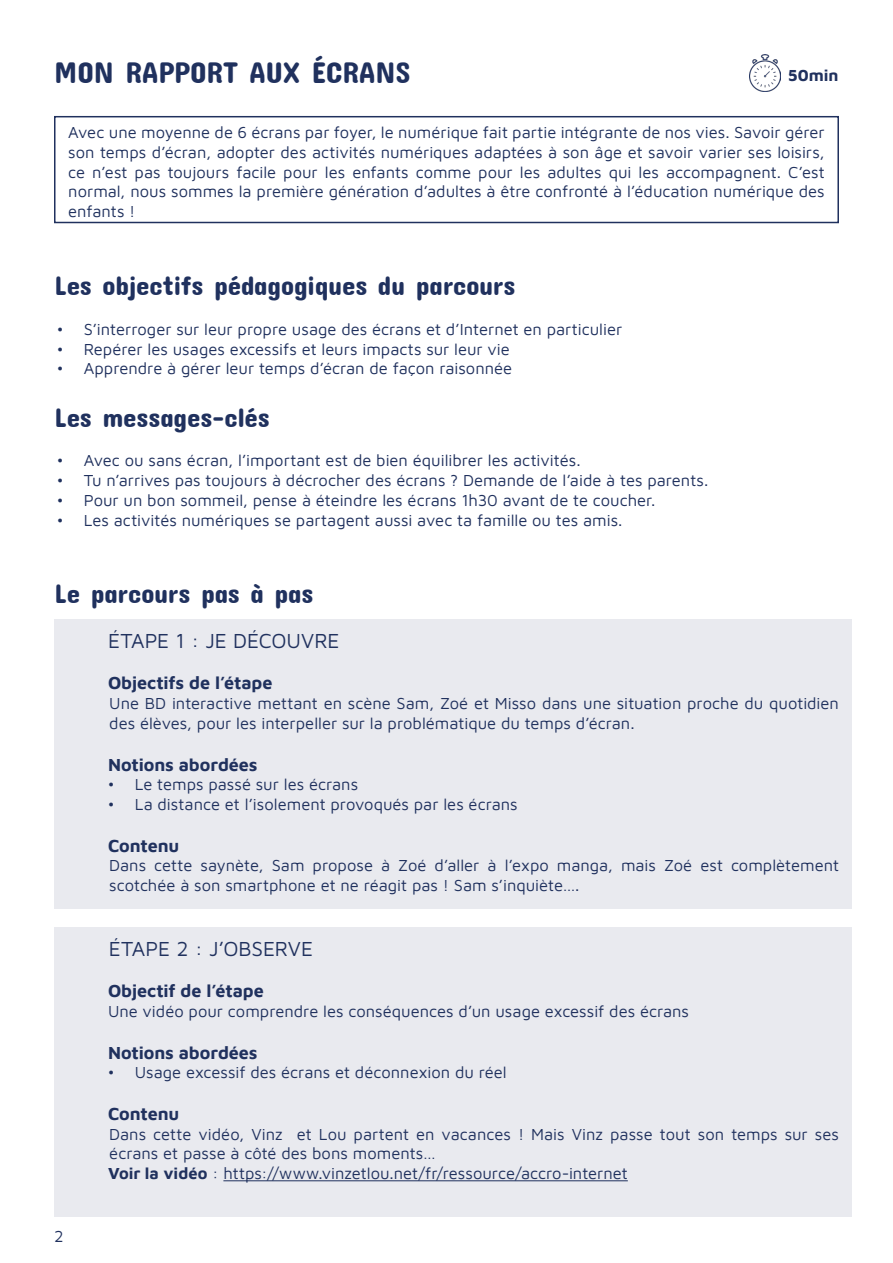
<style>
.page{position:relative;width:893px;height:1263px;background:#fff}
.page>*{position:absolute;margin:0;border:0;box-sizing:border-box;transform-origin:0 0}
.Titre{font:30px "Concert One";color:#20315e}
.titre_H1{font:27px "Concert One";letter-spacing:-.005em;color:#20315e}
.titre_étape{font:21px "Maven Pro";letter-spacing:-.005em;color:#20315e}
.soustitre_étape{font:700 18px "Maven Pro";letter-spacing:-.005em;color:#20315e}
.corp_de_texte_bon{font:16.5px/19.8px "Maven Pro";color:#20315e}
.corps_de_texte_bold{font:700 16.5px "Maven Pro";color:#20315e}
.s1{font-weight:700}
</style>
<div class="page">
<div style="left:54px;top:620px;width:797px;height:289px;background:#e9eaef"></div>
<div style="left:54px;top:927px;width:797px;height:289px;background:#e9eaef"></div>
<div style="left:54px;top:116px;width:785px;height:107px;border:2px solid #20315e"></div>
<hr style="left:223px;top:1180px;width:405px;height:1px;background:#20315e">
<img style="left:750px;top:54px;width:31px;height:37px">
<p class="Titre" style="left:54px;top:55px;width:358px">MON RAPPORT AUX ÉCRANS</p>
<p class="corps_de_texte_bold" style="left:788px;top:64px;width:52px">50min</p>
<p class="corp_de_texte_bon" style="left:68px;top:121px;width:758px;text-align:justify">Avec une moyenne de 6 écrans par foyer, le numérique fait partie intégrante de nos vies. Savoir gérer son temps d’écran, adopter des activités numériques adaptées à son âge et savoir varier ses loisirs, ce n’est pas toujours facile pour les enfants comme pour les adultes qui les accompagnent. C’est normal, nous sommes la première génération d’adultes à être confronté à l’éducation numérique des enfants !</p>
<p class="titre_H1" style="left:54px;top:269px;width:463px">Les objectifs pédagogiques du parcours</p>
<p class="corp_de_texte_bon" style="left:57px;top:318px;width:567px">• S’interroger sur leur propre usage des écrans et d’Internet en particulier</p>
<p class="corp_de_texte_bon" style="left:57px;top:338px;width:455px">• Repérer les usages excessifs et leurs impacts sur leur vie</p>
<p class="corp_de_texte_bon" style="left:57px;top:358px;width:457px">• Apprendre à gérer leur temps d’écran de façon raisonnée</p>
<p class="titre_H1" style="left:54px;top:401px;width:217px">Les messages-clés</p>
<p class="corp_de_texte_bon" style="left:57px;top:450px;width:525px">• Avec ou sans écran, l’important est de bien équilibrer les activités.</p>
<p class="corp_de_texte_bon" style="left:57px;top:469px;width:653px">• Tu n’arrives pas toujours à décrocher des écrans ? Demande de l’aide à tes parents.</p>
<p class="corp_de_texte_bon" style="left:57px;top:489px;width:600px">• Pour un bon sommeil, pense à éteindre les écrans 1h30 avant de te coucher.</p>
<p class="corp_de_texte_bon" style="left:57px;top:509px;width:567px">• Les activités numériques se partagent aussi avec ta famille ou tes amis.</p>
<p class="titre_H1" style="left:54px;top:577px;width:261px">Le parcours pas à pas</p>
<p class="titre_étape" style="left:108px;top:626px;width:233px">ÉTAPE 1 : JE DÉCOUVRE</p>
<p class="soustitre_étape" style="left:108px;top:671px;width:166px">Objectifs de l’étape</p>
<p class="corp_de_texte_bon" style="left:109px;top:693px;width:731px">Une BD interactive mettant en scène Sam, Zoé et Misso dans une situation proche du quotidien des élèves, pour les interpeller sur la problématique du temps d’écran.</p>
<p class="soustitre_étape" style="left:108px;top:752px;width:151px">Notions abordées</p>
<p class="corp_de_texte_bon" style="left:108px;top:774px;width:252px">• Le temps passé sur les écrans</p>
<p class="corp_de_texte_bon" style="left:108px;top:793px;width:411px">• La distance et l’isolement provoqués par les écrans</p>
<p class="soustitre_étape" style="left:108px;top:833px;width:73px">Contenu</p>
<p class="corp_de_texte_bon" style="left:109px;top:855px;width:731px">Dans cette saynète, Sam propose à Zoé d’aller à l’expo manga, mais Zoé est complètement scotchée à son smartphone et ne réagit pas ! Sam s’inquiète….</p>
<p class="corp_de_texte_bon" style="left:54px;top:1225px;width:11px">2</p>
<p class="titre_étape" style="left:109px;top:934px;width:206px">ÉTAPE 2 : J’OBSERVE</p>
<p class="soustitre_étape" style="left:108px;top:979px;width:157px">Objectif de l’étape</p>
<p class="corp_de_texte_bon" style="left:108px;top:1000px;width:583px">Une vidéo pour comprendre les conséquences d’un usage excessif des écrans</p>
<p class="soustitre_étape" style="left:108px;top:1040px;width:151px">Notions abordées</p>
<p class="corp_de_texte_bon" style="left:108px;top:1062px;width:400px">• Usage excessif des écrans et déconnexion du réel</p>
<p class="soustitre_étape" style="left:108px;top:1101px;width:73px">Contenu</p>
<p class="corp_de_texte_bon" style="left:109px;top:1123px;width:731px">Dans cette vidéo, Vinz et Lou partent en vacances ! Mais Vinz passe tout son temps sur ses écrans et passe à côté des bons moments…</p>
<p class="corp_de_texte_bon" style="left:108px;top:1162px;width:521px"><span class="s1">Voir la vidéo</span> : https://www.vinzetlou.net/fr/ressource/accro-internet</p>
</div>
